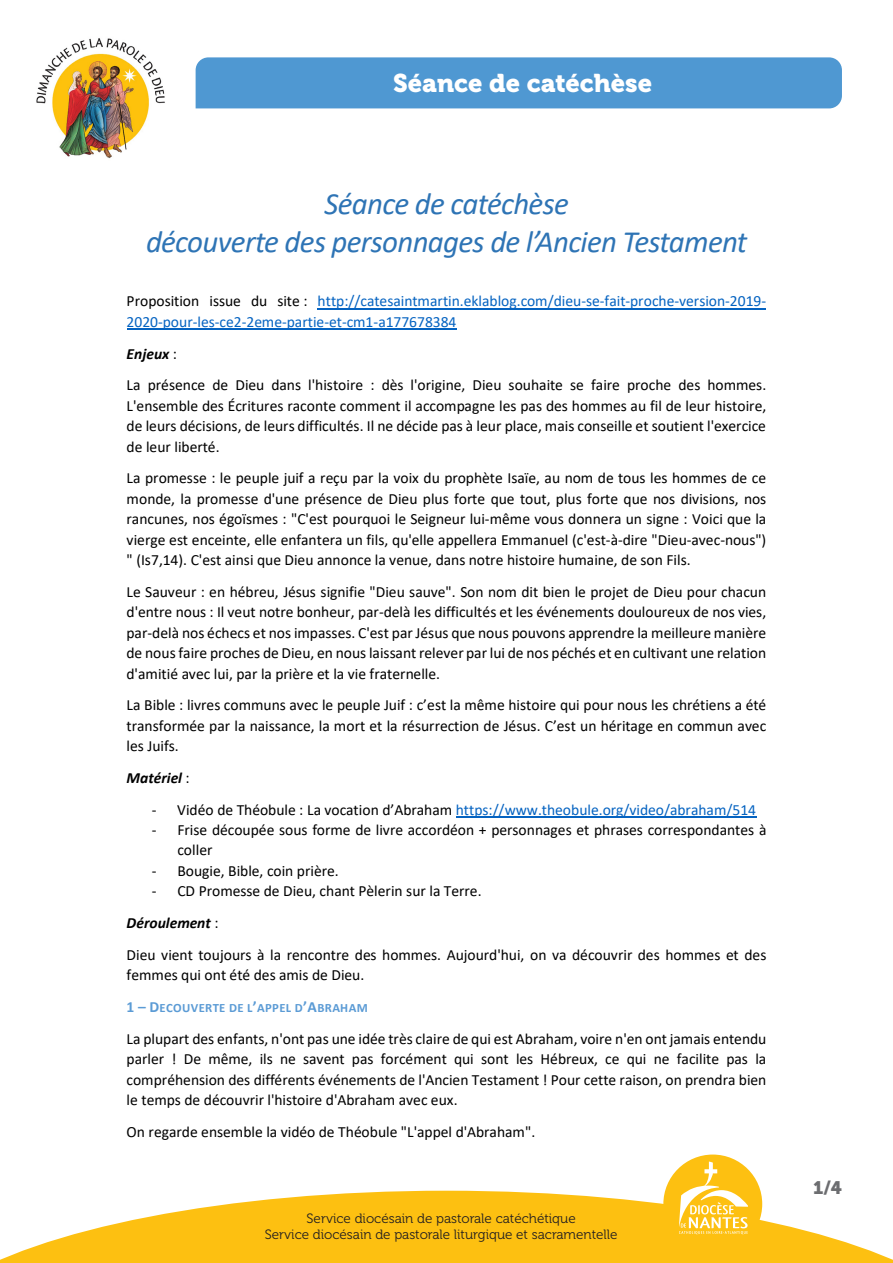
<style>
.page{position:relative;width:893px;height:1263px;background:#fff}
.page>*{position:absolute;margin:0;border:0;box-sizing:border-box;transform-origin:0 0}
.t1{font:italic 30.9px/38px "Calibri";letter-spacing:-.02em;color:#2e74b5;text-align:center}
.t2{font:25.5px "Museo 900";color:#fff}
.t3{font:18px "Museo 900";color:#6c6d70}
.t4{font:15.6px/20.4px "Calibri";color:#000;text-align:justify}
.t5{font:15.6px/20.4px "Calibri";color:#0563c1}
.t6{font:italic 700 15.6px "Calibri";color:#000}
.t7{font:13.5px/16.2px "Museo 300";color:#231f20;text-align:center}
.t8{font:700 12.75px "Calibri";letter-spacing:.025em;color:#5b9bd5}
.s1{color:#000}
.s2{font-weight:700;font-style:italic}
.s3{font-weight:400;font-style:normal}
.s4{font-size:15.6px}
</style>
<div class="page">
<hr style="left:318px;top:308px;width:448px;height:1px;background:#0563c1">
<hr style="left:127px;top:329px;width:330px;height:1px;background:#0563c1">
<hr style="left:456px;top:816px;width:300px;height:1px;background:#0563c1">
<svg style="left:0;top:1191px;width:893px;height:72px;fill:#fdc011"></svg>
<div style="left:663px;top:1154px;width:99px;height:99px;background:#fdc011;border-radius:50%"></div>
<svg style="left:679px;top:1161px;width:69px;height:73px"></svg>
<img style="left:36px;top:38px;width:129px;height:121px">
<div style="left:196px;top:57px;width:646px;height:51px;background:#4f98d2"></div>
<p class="t2" style="left:393px;top:69px;width:260px">Séance de catéchèse</p>
<p class="t1" style="left:146px;top:183px;width:603px">Séance de catéchèse<br>découverte des personnages de l’Ancien Testament</p>
<p class="t5" style="left:127px;top:291px;width:641px"><span class="s1">Proposition issue du site :</span> http://catesaintmartin.eklablog.com/dieu-se-fait-proche-version-2019-<br>2020-pour-les-ce2-2eme-partie-et-cm1-a177678384</p>
<p class="t4" style="left:127px;top:337px;width:641px;line-height:31.7px"><span class="s2">Enjeux</span> :<br>La présence de Dieu dans l'histoire : dès l'origine, Dieu souhaite se faire proche des hommes.</p>
<p class="t4" style="left:127px;top:395px;width:641px">L'ensemble des Écritures raconte comment il accompagne les pas des hommes au fil de leur histoire, de leurs décisions, de leurs difficultés. Il ne décide pas à leur place, mais conseille et soutient l'exercice de leur liberté.</p>
<p class="t4" style="left:127px;top:468px;width:641px">La promesse : le peuple juif a reçu par la voix du prophète Isaïe, au nom de tous les hommes de ce monde, la promesse d'une présence de Dieu plus forte que tout, plus forte que nos divisions, nos rancunes, nos égoïsmes : "C'est pourquoi le Seigneur lui-même vous donnera un signe : Voici que la vierge est enceinte, elle enfantera un fils, qu'elle appellera Emmanuel (c'est-à-dire "Dieu-avec-nous") " (Is7,14). C'est ainsi que Dieu annonce la venue, dans notre histoire humaine, de son Fils.</p>
<p class="t4" style="left:127px;top:581px;width:641px">Le Sauveur : en hébreu, Jésus signifie "Dieu sauve". Son nom dit bien le projet de Dieu pour chacun d'entre nous : Il veut notre bonheur, par-delà les difficultés et les événements douloureux de nos vies, par-delà nos échecs et nos impasses. C'est par Jésus que nous pouvons apprendre la meilleure manière de nous faire proches de Dieu, en nous laissant relever par lui de nos péchés et en cultivant une relation d'amitié avec lui, par la prière et la vie fraternelle.</p>
<p class="t4" style="left:127px;top:694px;width:641px">La Bible : livres communs avec le peuple Juif : c’est la même histoire qui pour nous les chrétiens a été transformée par la naissance, la mort et la résurrection de Jésus. C’est un héritage en commun avec les Juifs.</p>
<p class="t6" style="left:127px;top:767px;width:65px">Matériel <span class="s3">:</span></p>
<p class="t5" style="left:152px;top:799px;width:606px"><span class="s1">- Vidéo de Théobule : La vocation d’Abraham</span> https://www.theobule.org/video/abraham/514</p>
<p class="t4" style="left:177px;top:819px;width:591px;text-indent:-25px">- Frise découpée sous forme de livre accordéon + personnages et phrases correspondantes à coller</p>
<p class="t4" style="left:152px;top:860px;width:188px">- Bougie, Bible, coin prière.</p>
<p class="t4" style="left:127px;top:875px;width:641px;line-height:31.7px;text-align:left;text-indent:25px">- CD Promesse de Dieu, chant Pèlerin sur la Terre.<br><span class="s2">Déroulement</span> :<br>Dieu vient toujours à la rencontre des hommes. Aujourd'hui, on va découvrir des hommes et des</p>
<p class="t4" style="left:127px;top:964px;width:239px">femmes qui ont été des amis de Dieu.</p>
<p class="t8" style="left:127px;top:999px;width:243px"><span class="s4">1 – D</span>ECOUVERTE DE L<span class="s4">’</span>APPEL D<span class="s4">’A</span>BRAHAM</p>
<p class="t4" style="left:127px;top:1028px;width:641px">La plupart des enfants, n'ont pas une idée très claire de qui est Abraham, voire n'en ont jamais entendu parler ! De même, ils ne savent pas forcément qui sont les Hébreux, ce qui ne facilite pas la compréhension des différents événements de l'Ancien Testament ! Pour cette raison, on prendra bien le temps de découvrir l'histoire d'Abraham avec eux.</p>
<p class="t4" style="left:127px;top:1121px;width:410px">On regarde ensemble la vidéo de Théobule "L'appel d'Abraham".</p>
<p class="t7" style="left:265px;top:1211px;width:354px">Service diocésain de pastorale catéchétique<br>Service diocésain de pastorale liturgique et sacramentelle</p>
<p class="t3" style="left:813px;top:1177px;width:30px">1/4</p>
</div>
